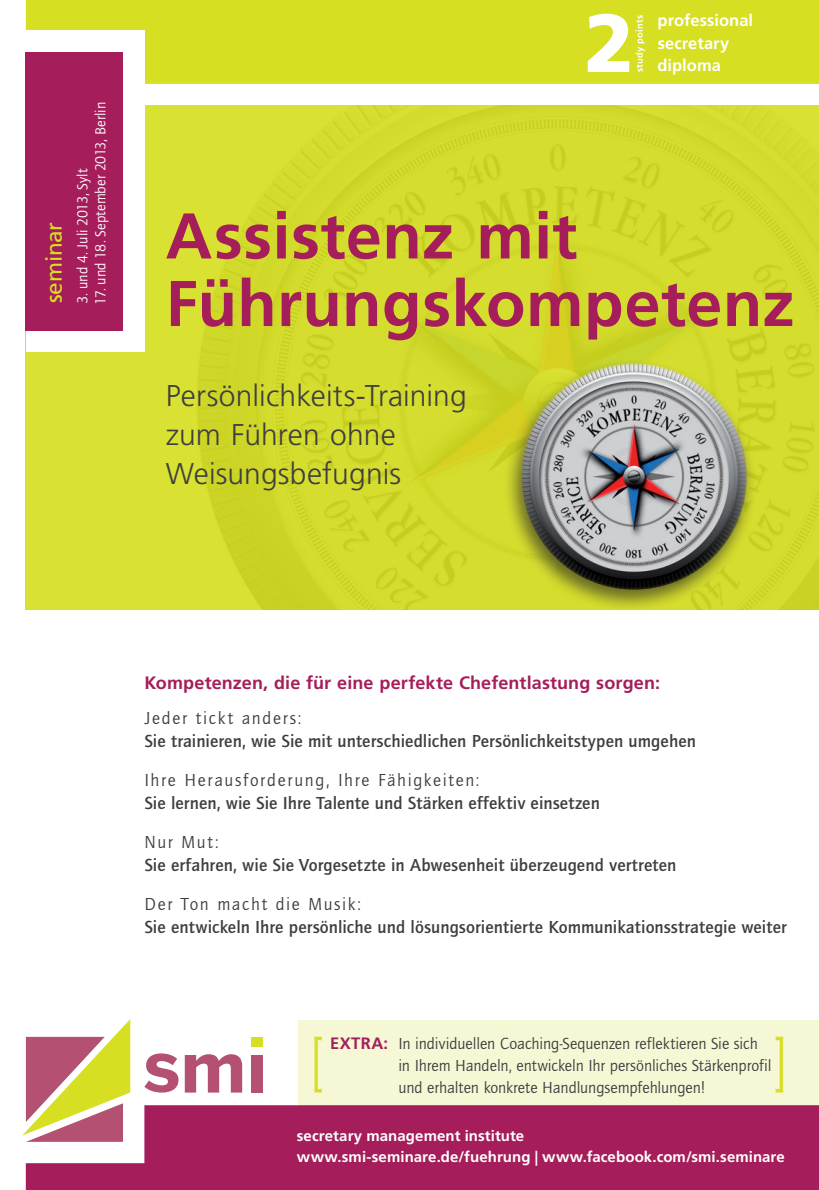
<style>
.page{position:relative;width:819px;height:1190px;background:#fff}
.page>*{position:absolute;margin:0;border:0;box-sizing:border-box;transform-origin:0 0}
.t1{font:700 64.5px/67.5px "Frutiger LT";letter-spacing:.005em;color:#a51e5b}
.t2{font:60.3px "Quay Sans ITC Std";color:#d6df21;scale:.75 1}
.t3{font:300 30px/39px "Frutiger LT";letter-spacing:.005em;color:#3e3e3f}
.t4{font:22.5px "Frutiger LT";letter-spacing:-.01em;color:#d6df21}
.t5{font:500 18px "Quay Sans ITC Std";letter-spacing:.005em;color:#3e3e3f}
.t6{font:18px "Quay Sans ITC Std";letter-spacing:.095em;color:#3e3e3f}
.t7{font:700 18px "Frutiger LT";letter-spacing:.005em;color:#a51e5b}
.t8{font:16.5px/21.8px "Quay Sans ITC Std";letter-spacing:-.005em;color:#3e3e3f}
.t9{font:700 16.5px/22.4px "Frutiger LT";color:#fff}
.t10{font:700 15px "Frutiger LT";letter-spacing:.005em;color:#fff}
.t11{font:15px "Quay Sans ITC Std";letter-spacing:-.01em;color:#fff}
.t12{font:700 9.3px "Frutiger LT";letter-spacing:.03em;color:#fff}
.s1{font-family:"Frutiger LT";font-weight:700;color:#a51e5b}
</style>
<div class="page">
<div style="left:298px;top:1020px;width:521px;height:88px;background:#f5f7d5"></div>
<div style="left:26px;top:105px;width:793px;height:504px;background:linear-gradient(to right,#d7df31,#d0d929)"></div>
<div style="left:26px;top:0;width:793px;height:84px;background:#d6df21"></div>
<hr style="left:0;top:1063px;width:1px;height:127px;background:#f1e2e5">
<div style="left:26px;top:31px;width:118px;height:321px;background:#fff"></div>
<div style="left:26px;top:1105px;width:793px;height:84px;background:#a51e5b"></div>
<svg style="left:22px;top:1019px;width:108px;height:122px"></svg>
<div style="left:251px;top:1037px;width:11px;height:9px;background:#d6df21"></div>
<svg style="left:144px;top:1053px;width:34px;height:39px"></svg>
<svg style="left:185px;top:1054px;width:57px;height:38px"></svg>
<div style="left:251px;top:1055px;width:11px;height:37px;background:#b45071"></div>
<svg style="left:588px;top:14px;width:41px;height:58px"></svg>
<div style="left:501px;top:357px;width:255px;height:254px;background:#231f20;opacity:.6"></div>
<img style="left:521px;top:363px;width:226px;height:227px;border-radius:113px">
<div style="left:26px;top:52px;width:97px;height:279px;background:#a51e5b"></div>
<p class="t4" style="left:41px;top:303px;width:83px;rotate:-90deg">seminar</p>
<p class="t11" style="left:92px;top:305px;width:204px;rotate:-90deg">17. und 18. September 2013, Berlin</p>
<p class="t11" style="left:74px;top:304px;width:137px;rotate:-90deg">3. und 4. Juli 2013, Sylt</p>
<p class="t12" style="left:634px;top:72px;width:59px;rotate:-90deg">study points</p>
<p class="t9" style="left:657px;top:10px;width:97px">professional secretary</p>
<p class="t9" style="left:657px;top:54px;width:65px">diploma</p>
<h1 class="t1" style="left:166px;top:203px;width:630px">Assistenz mit<br>Führungskompetenz</h1>
<h3 class="t3" style="left:166px;top:376px;width:303px">Persönlichkeits-Training zum Führen ohne<br>Weisungsbefugnis</h3>
<p class="t7" style="left:144px;top:672px;width:517px">Kompetenzen, die für eine perfekte Chefentlastung sorgen:</p>
<p class="t6" style="left:144px;top:707px;width:158px">Jeder tickt anders:</p>
<p class="t5" style="left:144px;top:730px;width:553px">Sie trainieren, wie Sie mit unterschiedlichen Persönlichkeitstypen umgehen</p>
<p class="t6" style="left:144px;top:769px;width:336px">Ihre Herausforderung, Ihre Fähigkeiten:</p>
<p class="t5" style="left:144px;top:792px;width:457px">Sie lernen, wie Sie Ihre Talente und Stärken effektiv einsetzen</p>
<p class="t6" style="left:144px;top:831px;width:76px">Nur Mut:</p>
<p class="t5" style="left:144px;top:854px;width:533px">Sie erfahren, wie Sie Vorgesetzte in Abwesenheit überzeugend vertreten</p>
<p class="t6" style="left:144px;top:893px;width:218px">Der Ton macht die Musik:</p>
<p class="t5" style="left:144px;top:916px;width:644px">Sie entwickeln Ihre persönliche und lösungsorientierte Kommunikationsstrategie weiter</p>
<h2 class="t2" style="left:311px;top:1024px;width:20px">[</h2>
<h2 class="t2" style="left:773px;top:1024px;width:20px">]</h2>
<p class="t8" style="left:398px;top:1032px;width:375px;text-indent:-68px"><span class="s1">EXTRA:</span> In individuellen Coaching-Sequenzen reflektieren Sie sich in Ihrem Handeln, entwickeln Ihr persönliches Stärkenprofil und erhalten konkrete Handlungsempfehlungen!</p>
<p class="t10" style="left:297px;top:1127px;width:229px">secretary management institute</p>
<p class="t10" style="left:297px;top:1148px;width:489px">www.smi-seminare.de/fuehrung | www.facebook.com/smi.seminare</p>
</div>
